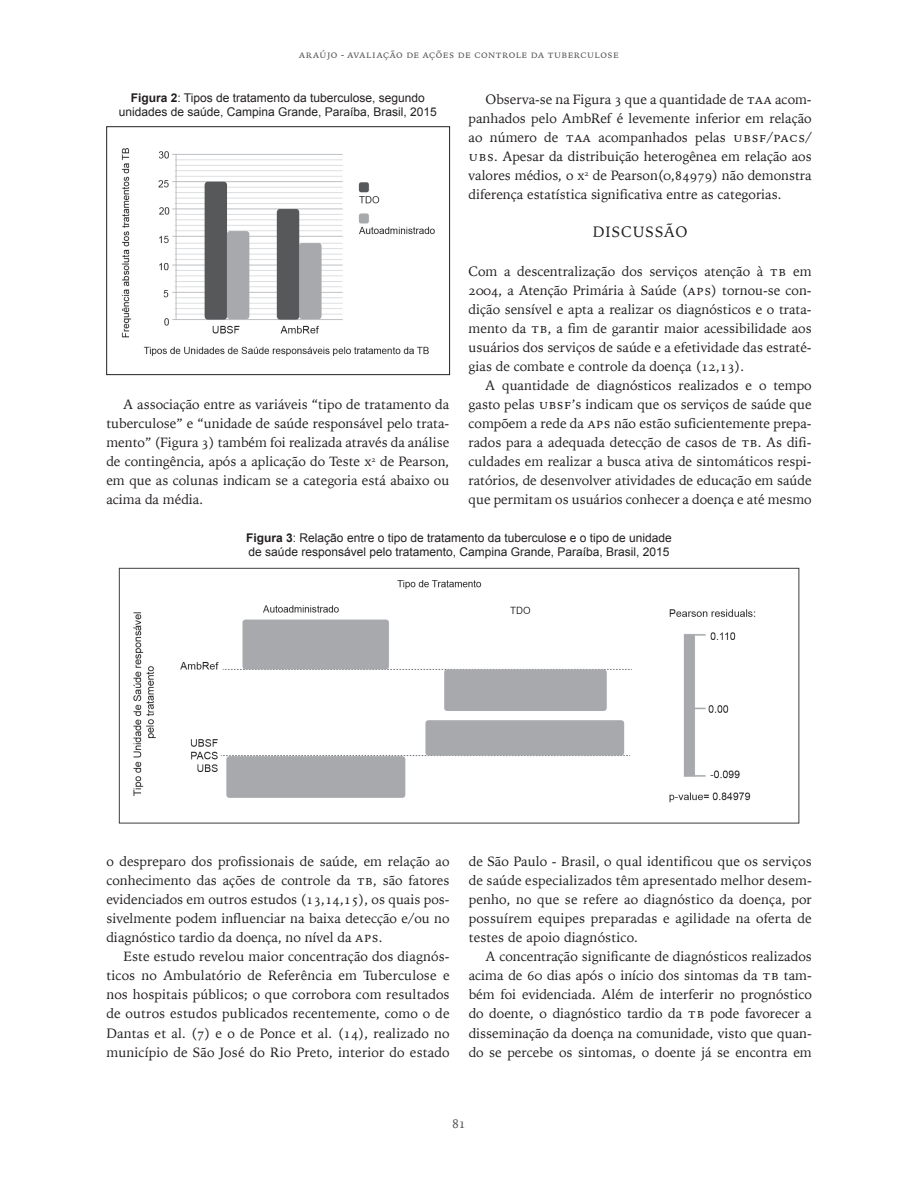
<style>
.page{position:relative;width:918px;height:1188px;background:#fff}
.page>*{position:absolute;margin:0;border:0;box-sizing:border-box;transform-origin:0 0}
.T1{font:15px "Iowan Old Style";letter-spacing:.075em;color:#231f20}
.Cuerpo_de_texto{font:13.5px/19px "Iowan Old Style";color:#231f20;text-align:justify}
.Parrafo_primero{font:13.5px/19px "Iowan Old Style";color:#231f20;text-align:justify}
.t1{font:13.5px "Iowan Old Style";color:#57585a}
.Info_graficas{font:12px/14.4px "Arial";color:#231f20;text-align:center}
.t2{font:10.5px "Iowan Old Style";letter-spacing:.125em;color:#57585a}
.s1{font-weight:700}
</style>
<div class="page">
<img style="left:121px;top:148px;width:314px;height:208px">
<div style="left:106px;top:126px;width:344px;height:249px;border:1px solid #231f20"></div>
<img style="left:133px;top:580px;width:623px;height:223px">
<div style="left:119px;top:568px;width:680px;height:255px;border:1px solid #3e3e3f"></div>
<p class="t2" style="left:299px;top:45px;width:322px">Araújo - Avaliação de ações de controle da tuberculose</p>
<p class="Info_graficas" style="left:119px;top:91px;width:320px"><span class="s1">Figura 2</span>: Tipos de tratamento da tuberculose, segundo unidades de saúde, Campina Grande, Paraíba, Brasil, 2015</p>
<p class="Cuerpo_de_texto" style="left:469px;top:89px;width:345px;text-indent:17px">Observa-se na Figura 3 que a quantidade de TAA acom&shy;panhados pelo AmbRef é levemente inferior em relação ao número de TAA acompanhados pelas U BSF/PACS/ U BS. Apesar da distribuição heterogênea em relação aos valores médios, o χ<sup>2</sup> de Pearson(0,84979) não demonstra diferença estatística significativa entre as categorias.</p>
<p class="T1" style="left:593px;top:219px;width:96px">DISCUSSÃO</p>
<p class="Parrafo_primero" style="left:469px;top:261px;width:345px">Com a descentralização dos serviços atenção à TB em 2004, a Atenção Primária à Saúde (APS) tornou-se con&shy;dição sensível e apta a realizar os diagnósticos e o trata&shy;mento da TB, a fim de garantir maior acessibilidade aos usuários dos serviços de saúde e a efetividade das estraté&shy;gias de combate e controle da doença (12,13).</p>
<p class="Cuerpo_de_texto" style="left:469px;top:375px;width:345px;text-indent:17px">A quantidade de diagnósticos realizados e o tempo gasto pelas UBSF’s indicam que os serviços de saúde que compõem a rede da APS não estão suficientemente prepa&shy;rados para a adequada detecção de casos de TB. As difi&shy;culdades em realizar a busca ativa de sintomáticos respi&shy;ratórios, de desenvolver atividades de educação em saúde que permitam os usuários conhecer a doença e até mesmo</p>
<p class="Info_graficas" style="left:246px;top:531px;width:427px;text-align:left"><span class="s1">Figura 3</span>: Relação entre o tipo de tratamento da tuberculose e o tipo de unidade de saúde responsável pelo tratamento, Campina Grande, Paraíba, Brasil, 2015</p>
<p class="Cuerpo_de_texto" style="left:106px;top:394px;width:344px;text-indent:17px">A associação entre as variáveis “tipo de tratamento da tuberculose” e “unidade de saúde responsável pelo trata&shy;mento” (Figura 3) também foi realizada através da análise de contingência, após a aplicação do Teste χ<sup>2</sup> de Pearson, em que as colunas indicam se a categoria está abaixo ou acima da média.</p>
<p class="Cuerpo_de_texto" style="left:106px;top:851px;width:345px">o despreparo dos profissionais de saúde, em relação ao conhecimento das ações de controle da TB, são fatores evidenciados em outros estudos (13,14,15), os quais pos&shy;sivelmente podem influenciar na baixa detecção e/ou no diagnóstico tardio da doença, no nível da APS.</p>
<p class="Cuerpo_de_texto" style="left:106px;top:947px;width:345px;text-indent:17px">Este estudo revelou maior concentração dos diagnós&shy;ticos no Ambulatório de Referência em Tuberculose e nos hospitais públicos; o que corrobora com resultados de outros estudos publicados recentemente, como o de Dantas et al. (7) e o de Ponce et al. (14), realizado no município de São José do Rio Preto, interior do estado</p>
<p class="Cuerpo_de_texto" style="left:469px;top:851px;width:345px">de São Paulo - Brasil, o qual identificou que os serviços de saúde especializados têm apresentado melhor desem&shy;penho, no que se refere ao diagnóstico da doença, por possuírem equipes preparadas e agilidade na oferta de testes de apoio diagnóstico.</p>
<p class="Cuerpo_de_texto" style="left:469px;top:947px;width:345px;text-indent:17px">A concentração significante de diagnósticos realizados acima de 60 dias após o início dos sintomas da TB tam&shy;bém foi evidenciada. Além de interferir no prognóstico do doente, o diagnóstico tardio da TB pode favorecer a disseminação da doença na comunidade, visto que quan&shy;do se percebe os sintomas, o doente já se encontra em</p>
<p class="t1" style="left:452px;top:1111px;width:16px">81</p>
</div>
